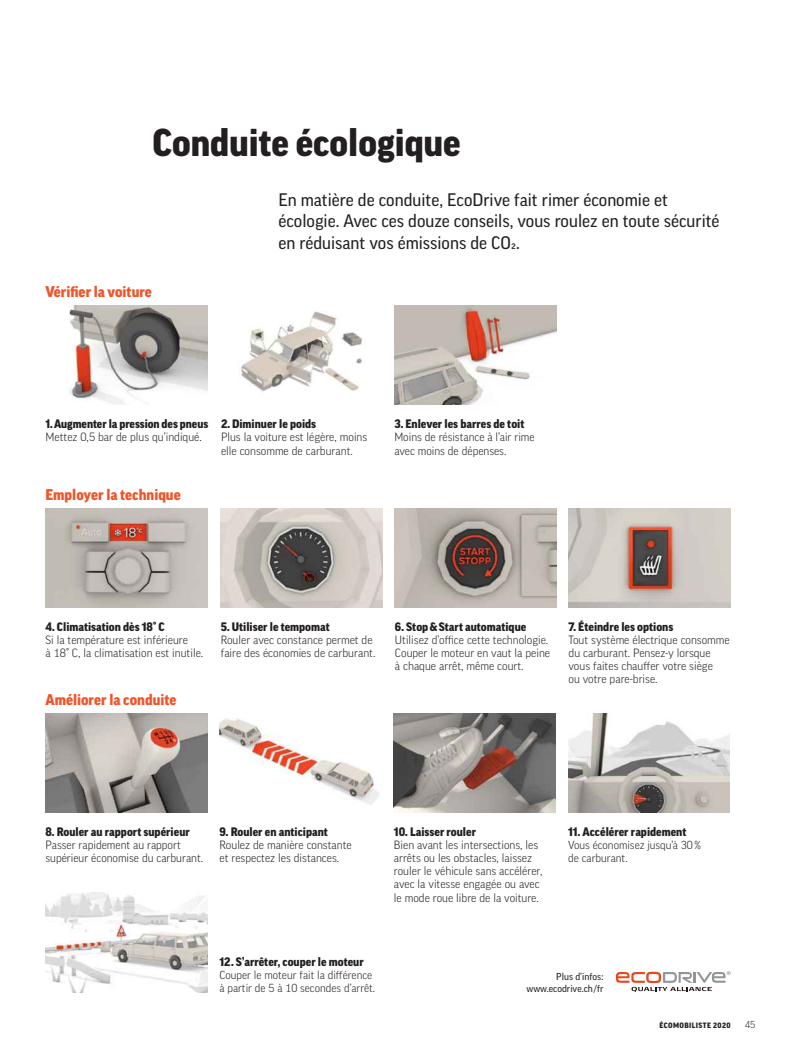
<style>
.page{position:relative;width:798px;height:1063px;background:#fff}
.page>*{position:absolute;margin:0;border:0;box-sizing:border-box;transform-origin:0 0}
.t1{font:900 37.5px "Good OT";color:#231f20}
.t2{font:17.5px/21.2px "Good OT News";color:#231f20}
.t3{font:900 15px "Good OT";color:#f0542a}
.t4{font:900 11.88px "Good OT";color:#231f20}
.t5{font:300 11.5px/13.1px "Good OT";color:#231f20}
.t6{font:300 11.25px/13.1px "Good OT";color:#231f20}
.t7{font:9.75px/12.5px "Good OT News";color:#231f20;text-align:right}
.t8{font:300 9.75px "Good OT";color:#231f20}
.t9{font:900 7.5px "Good OT";letter-spacing:.05em;color:#231f20}
</style>
<div class="page">
<img style="left:69px;top:305px;width:138px;height:100px">
<img style="left:219px;top:718px;width:162px;height:86px">
<img style="left:238px;top:311px;width:125px;height:81px">
<img style="left:395px;top:509px;width:161px;height:99px">
<img style="left:394px;top:714px;width:161px;height:99px">
<img style="left:394px;top:305px;width:162px;height:100px">
<img style="left:568px;top:509px;width:162px;height:99px">
<img style="left:568px;top:714px;width:161px;height:99px">
<img style="left:45px;top:509px;width:162px;height:99px">
<img style="left:221px;top:509px;width:161px;height:99px">
<img style="left:45px;top:714px;width:162px;height:99px">
<img style="left:45px;top:893px;width:162px;height:99px">
<svg style="left:615px;top:971px;width:115px;height:21px"></svg>
<h1 class="t1" style="left:152px;top:122px;width:310px">Conduite écologique</h1>
<h2 class="t2" style="left:278px;top:189px;width:442px">En matière de conduite, EcoDrive fait rimer économie et écologie. Avec ces douze conseils, vous roulez en toute sécurité en réduisant vos émissions de CO2.</h2>
<h3 class="t3" style="left:45px;top:283px;width:108px">Vérifier la voiture</h3>
<p class="t4" style="left:45px;top:418px;width:164px">1.Augmenter la pression des pneus</p>
<p class="t5" style="left:45px;top:431px;width:158px">Mettez 0,5 bar de plus qu’indiqué.</p>
<p class="t4" style="left:221px;top:418px;width:97px">2. Diminuer le poids</p>
<p class="t5" style="left:221px;top:431px;width:148px">Plus la voiture est légère, moins elle consomme de carburant.</p>
<h3 class="t3" style="left:45px;top:486px;width:137px">Employer la technique</h3>
<p class="t4" style="left:394px;top:418px;width:131px">3. Enlever les barres de toit</p>
<p class="t5" style="left:394px;top:431px;width:142px">Moins de résistance à l’air rime avec moins de dépenses.</p>
<p class="t4" style="left:45px;top:620px;width:120px">4. Climatisation dès 18° C</p>
<p class="t5" style="left:45px;top:633px;width:159px">Si la température est inférieure<br>à 18° C, la climatisation est inutile.</p>
<h3 class="t3" style="left:45px;top:692px;width:132px">Améliorer la conduite</h3>
<p class="t4" style="left:221px;top:620px;width:110px">5. Utiliser le tempomat</p>
<p class="t5" style="left:221px;top:633px;width:156px">Rouler avec constance permet de faire des économies de carburant.</p>
<p class="t4" style="left:395px;top:620px;width:133px">6. Stop&amp;Start automatique</p>
<p class="t5" style="left:395px;top:633px;width:156px">Utilisez d’office cette technologie.<br>Couper le moteur en vaut la peine à chaque arrêt, même court.</p>
<p class="t4" style="left:568px;top:620px;width:106px">7. Éteindre les options</p>
<p class="t5" style="left:568px;top:633px;width:163px">Tout système électrique consomme du carburant. Pensez-y lorsque vous faites chauffer votre siège<br>ou votre pare-brise.</p>
<p class="t4" style="left:45px;top:825px;width:146px">8. Rouler au rapport supérieur</p>
<p class="t5" style="left:45px;top:838px;width:159px">Passer rapidement au rapport supérieur économise du carburant.</p>
<p class="t4" style="left:219px;top:825px;width:110px">9. Rouler en anticipant</p>
<p class="t5" style="left:219px;top:838px;width:134px">Roulez de manière constante et respectez les distances.</p>
<p class="t4" style="left:394px;top:825px;width:84px">10. Laisser rouler</p>
<p class="t5" style="left:394px;top:838px;width:150px">Bien avant les intersections, les arrêts ou les obstacles, laissez rouler le véhicule sans accélérer, avec la vitesse engagée ou avec le mode roue libre de la voiture.</p>
<p class="t4" style="left:568px;top:825px;width:120px">11. Accélérer rapidement</p>
<p class="t6" style="left:568px;top:839px;width:134px">Vous économisez jusqu’à 30% de carburant.</p>
<p class="t4" style="left:219px;top:955px;width:146px">12. S’arrêter, couper le moteur</p>
<p class="t6" style="left:219px;top:969px;width:157px">Couper le moteur fait la différence à partir de 5 à 10 secondes d’arrêt.</p>
<p class="t7" style="left:526px;top:970px;width:79px">Plus d’infos: www.ecodrive.ch/fr</p>
<p class="t9" style="left:659px;top:1021px;width:72px">ÉCOMOBILISTE 2020</p>
<p class="t8" style="left:745px;top:1019px;width:12px">45</p>
</div>
